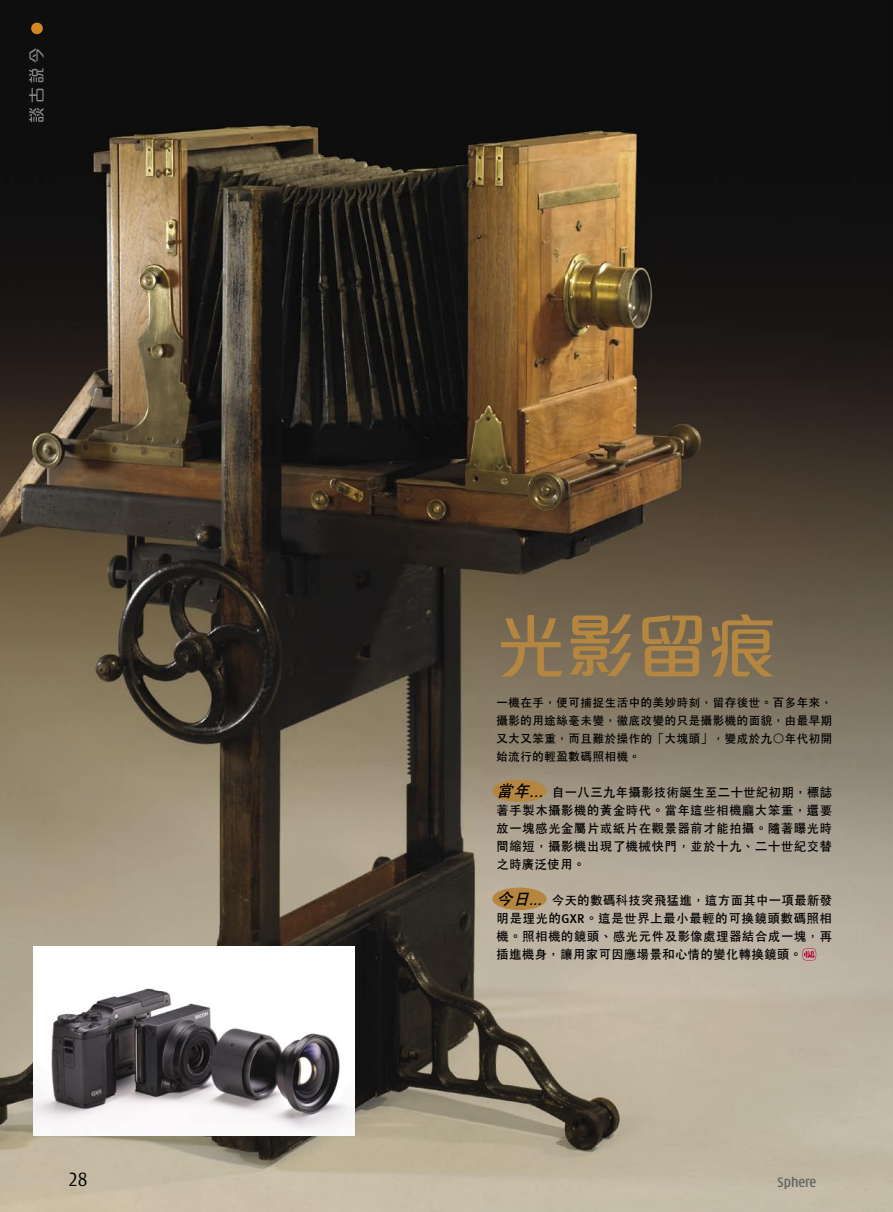
<style>
.page{position:relative;width:893px;height:1212px;background:#fff}
.page>*{position:absolute;margin:0;border:0;box-sizing:border-box;transform-origin:0 0}
.t1{font:300 condensed 21px "Modena";color:#000}
.t2{font:500 condensed 15px "Modena";color:#636363}
.body_text{font:700 12.75px/18px "C Hei 2";letter-spacing:.015em;color:#000;text-align:justify}
.body_text-2{font:700 12px/18px "C Hei 2";color:#000;text-align:justify}
.s1{font-style:italic;font-size:16.5px}
.s2{font-family:"Meta Plus";font-weight:500}
</style>
<div class="page">
<img style="left:0;top:0;width:893px;height:1212px">
<div style="left:492px;top:779px;width:55px;height:23px;background:#b48640;border-radius:50%"></div>
<img style="left:33px;top:947px;width:322px;height:188px">
<div style="left:492px;top:887px;width:55px;height:23px;background:#b48640;border-radius:50%"></div>
<svg style="left:802px;top:948px;width:14px;height:12px"></svg>
<svg style="left:29px;top:48px;width:15px;height:74px"></svg>
<div style="left:31px;top:23px;width:12px;height:11px;background:#d48625;border-radius:50%"></div>
<svg style="left:500px;top:614px;width:274px;height:62px;background:#8e744c"></svg>
<p class="body_text-2" style="left:496px;top:694px;width:338px">一機在手，便可捕捉生活中的美妙時刻，留存後世。百多年來，攝影的用途絲毫未變，徹底改變的只是攝影機的面貌，由最早期又大又笨重，而且難於操作的「大塊頭」，變成於九○年代初開始流行的輕盈數碼照相機。</p>
<p class="body_text" style="left:496px;top:783px;width:338px"><span class="s1">當年...</span> 自一八三九年攝影技術誕生至二十世紀初期，標誌著手製木攝影機的黃金時代。當年這些相機龐大笨重，還要放一塊感光金屬片或紙片在觀景器前才能拍攝。隨著曝光時間縮短，攝影機出現了機械快門，並於十九、二十世紀交替之時廣泛使用。</p>
<p class="body_text" style="left:496px;top:891px;width:338px"><span class="s1">今日...</span> 今天的數碼科技突飛猛進，這方面其中一項最新發明是理光的<span class="s2">GXR</span>。這是世界上最小最輕的可換鏡頭數碼照相機。照相機的鏡頭、感光元件及影像處理器結合成一塊，再插進機身，讓用家可因應場景和心情的變化轉換鏡頭。</p>
<p class="t1" style="left:68px;top:1169px;width:21px">28</p>
<p class="t2" style="left:778px;top:1174px;width:40px">Sphere</p>
</div>
